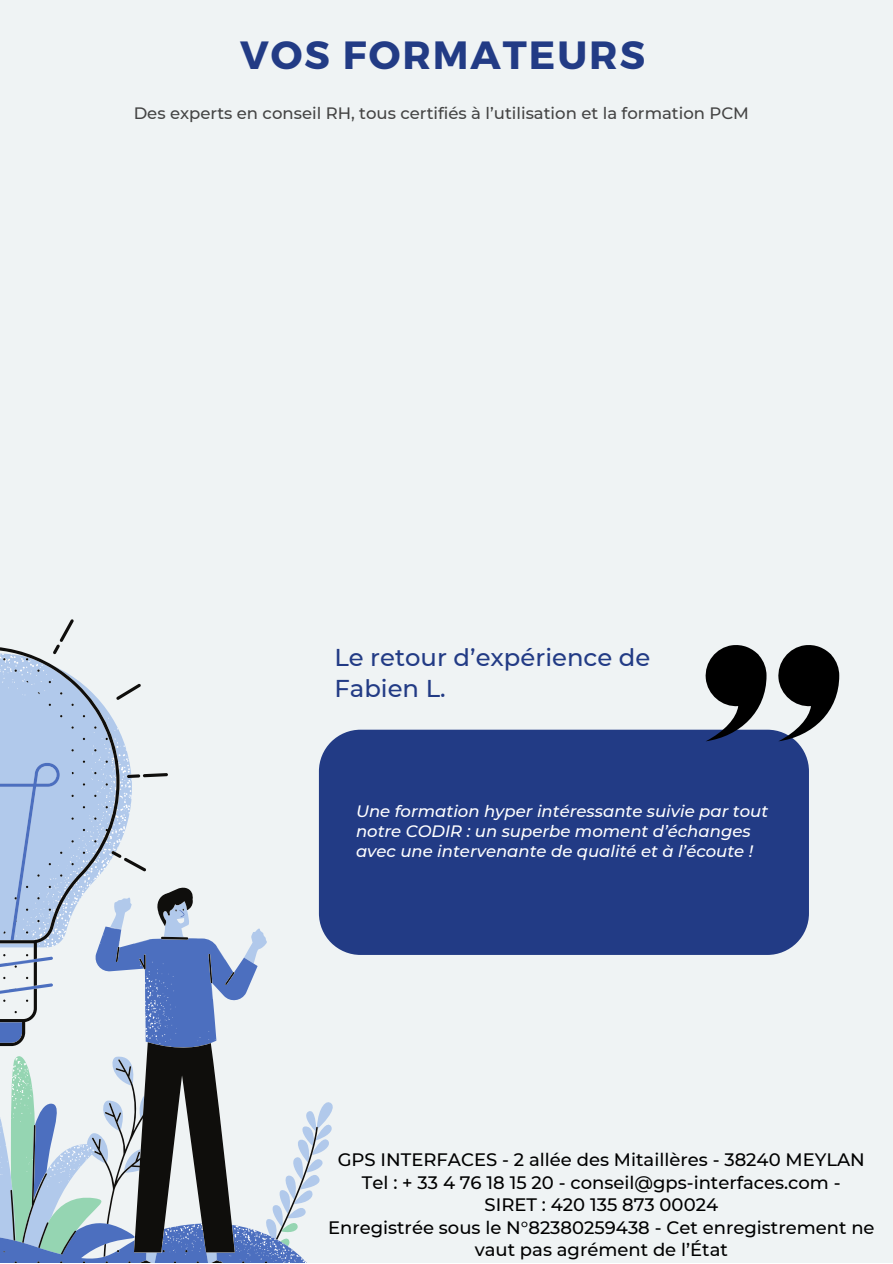
<style>
.page{position:relative;width:893px;height:1264px;background:#fff}
.page>*{position:absolute;margin:0;border:0;box-sizing:border-box;transform-origin:0 0}
.t1{font:700 39.3px "Montserrat";letter-spacing:.05em;color:#223b85}
.t2{font:500 24.3px "Montserrat";color:#223b85}
.t3{font:500 18px/22.5px "Montserrat";color:#000;text-align:center}
.t4{font:italic 500 16.5px/20.2px "Montserrat";color:#fff}
.t5{font:500 16.5px "Montserrat";color:#444}
</style>
<div class="page">
<div style="left:0;top:0;width:892px;height:1262px;background:#eff3f4"></div>
<svg style="left:0;top:619px;width:356px;height:643px"></svg>
<div style="left:319px;top:729px;width:489px;height:225px;background:#223b85"></div>
<svg style="left:704px;top:645px;width:62px;height:96px"></svg>
<svg style="left:777px;top:645px;width:62px;height:96px"></svg>
<p class="t1" style="left:240px;top:30px;width:406px">VOS FORMATEURS</p>
<p class="t5" style="left:134px;top:103px;width:616px">Des experts en conseil RH, tous certifiés à l’utilisation et la formation PCM</p>
<p class="t2" style="left:334px;top:642px;width:317px">Le retour d’expérience de</p>
<p class="t2" style="left:334px;top:673px;width:113px">Fabien L.</p>
<p class="t4" style="left:356px;top:800px;width:413px">Une formation hyper intéressante suivie par tout notre CODIR : un superbe moment d’échanges avec une intervenante de qualité et à l’écoute !</p>
<p class="t3" style="left:338px;top:1148px;width:528px">GPS INTERFACES - 2 allée des Mitaillères - 38240 MEYLAN</p>
<p class="t3" style="left:362px;top:1171px;width:480px">Tel : + 33 4 76 18 15 20 - conseil@gps-interfaces.com -</p>
<p class="t3" style="left:484px;top:1193px;width:235px">SIRET : 420 135 873 00024</p>
<p class="t3" style="left:328px;top:1215px;width:548px">Enregistrée sous le N°82380259438 - Cet enregistrement ne vaut pas agrément de l’État</p>
</div>
